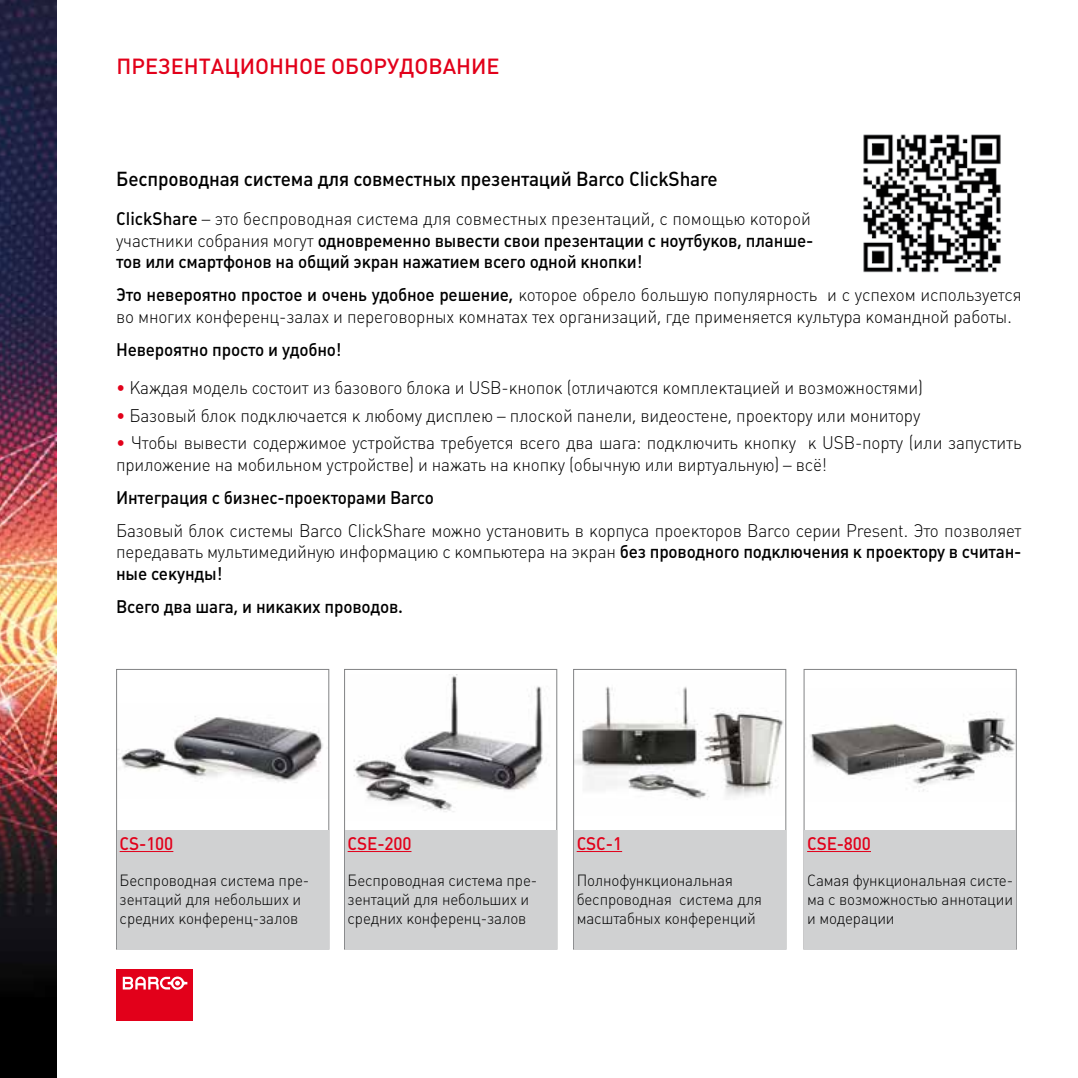
<style>
.page{position:relative;width:1078px;height:1078px;background:#fff}
.page>*{position:absolute;margin:0;border:0;box-sizing:border-box;transform-origin:0 0}
.t1{font:21.6px "Plumb Medium C";color:#e2001a}
.t2{font:20px "Plumb Medium C";letter-spacing:-.01em;color:#000;scale:.95 1}
.t3{font:18px/21.6px "Plumb Light C";letter-spacing:-.01em;color:#000;scale:.95 1}
.t4{font:18px/21.6px "Plumb Medium C";letter-spacing:-.01em;color:#000;scale:.95 1}
.t5{font:18px "Plumb Medium C";letter-spacing:-.01em;color:#e2001a;scale:.95 1}
.t6{font:16px/19.2px "Plumb Light C";letter-spacing:-.01em;color:#000;scale:.95 1}
.s1{font-family:"Plumb Medium C"}
.s2{font-family:"Plumb Light C"}
.s3{color:#e2001a}
</style>
<div class="page">
<img style="left:0;top:0;width:57px;height:1077px">
<img style="left:118px;top:716px;width:205px;height:67px">
<div style="left:116px;top:668px;width:213px;height:281px;border:1px solid #828385"></div>
<img style="left:353px;top:674px;width:190px;height:138px">
<div style="left:344px;top:668px;width:213px;height:281px;border:1px solid #828385"></div>
<img style="left:575px;top:686px;width:209px;height:114px">
<img style="left:805px;top:711px;width:209px;height:81px">
<div style="left:803px;top:668px;width:213px;height:281px;border:1px solid #828385"></div>
<div style="left:117px;top:829px;width:211px;height:120px;background:#d0d1d2"></div>
<hr style="left:120px;top:850px;width:53px;height:1px;background:#e2001a">
<div style="left:345px;top:829px;width:211px;height:120px;background:#d0d1d2"></div>
<hr style="left:347px;top:850px;width:64px;height:1px;background:#e2001a">
<div style="left:573px;top:829px;width:212px;height:120px;background:#d0d1d2"></div>
<hr style="left:576px;top:850px;width:46px;height:1px;background:#e2001a">
<div style="left:804px;top:829px;width:211px;height:120px;background:#d0d1d2"></div>
<hr style="left:807px;top:850px;width:63px;height:1px;background:#e2001a">
<img style="left:863px;top:134px;width:138px;height:139px">
<div style="left:116px;top:969px;width:76px;height:51px;background:#e2001a"></div>
<svg style="left:123px;top:976px;width:64px;height:13px"></svg>
<p class="t1" style="left:117px;top:54px;width:384px">ПРЕЗЕНТАЦИОННОЕ ОБОРУДОВАНИЕ</p>
<p class="t2" style="left:116px;top:168px;width:634px">Беспроводная система для совместных презентаций Barco ClickShare</p>
<p class="t3" style="left:116px;top:208px;width:732px"><span class="s1">ClickShare</span> – это беспроводная система для совместных презентаций, с помощью которой</p>
<p class="t4" style="left:116px;top:229px;width:735px"><span class="s2">участники собрания могут</span> одновременно вывести свои презентации с ноутбуков, планше&shy;тов или смартфонов на общий экран нажатием всего одной кнопки!</p>
<p class="t3" style="left:116px;top:284px;width:954px"><span class="s1">Это невероятно простое и очень удобное решение,</span> которое обрело большую популярность и с успехом используется во многих конференц-залах и переговорных комнатах тех организаций, где применяется культура командной работы.</p>
<p class="t4" style="left:116px;top:338px;width:239px">Невероятно просто и удобно!</p>
<p class="t3" style="left:116px;top:377px;width:850px"><span class="s3">•</span> Каждая модель состоит из базового блока и USB-кнопок (отличаются комплектацией и возможностями)</p>
<p class="t3" style="left:116px;top:404px;width:847px"><span class="s3">•</span> Базовый блок подключается к любому дисплею – плоской панели, видеостене, проектору или монитору</p>
<p class="t3" style="left:116px;top:432px;width:954px"><span class="s3">•</span> Чтобы вывести содержимое устройства требуется всего два шага: подключить кнопку к USB-порту (или запустить приложение на мобильном устройстве) и нажать на кнопку (обычную или виртуальную) – всё!</p>
<p class="t4" style="left:116px;top:486px;width:336px">Интеграция с бизнес-проекторами Barco</p>
<p class="t3" style="left:116px;top:519px;width:954px">Базовый блок системы Barco ClickShare можно установить в корпуса проекторов Barco серии Present. Это позволяет передавать мультимедийную информацию с компьютера на экран <span class="s1">без проводного подключения к проектору в считан-</span></p>
<p class="t4" style="left:116px;top:556px;width:303px;line-height:33px">ные секунды!<br>Всего два шага, и никаких проводов.</p>
<p class="t5" style="left:120px;top:832px;width:58px">CS-100</p>
<p class="t6" style="left:120px;top:870px;width:201px">Беспроводная система пре&shy;зентаций для небольших и средних конференц-залов</p>
<p class="t5" style="left:347px;top:832px;width:69px">CSE-200</p>
<p class="t6" style="left:347px;top:870px;width:201px">Беспроводная система пре&shy;зентаций для небольших и средних конференц-залов</p>
<p class="t5" style="left:576px;top:832px;width:49px">CSС-1</p>
<p class="t6" style="left:576px;top:870px;width:196px">Полнофункциональная беспроводная система для масштабных конференций</p>
<p class="t5" style="left:807px;top:832px;width:69px">CSE-800</p>
<p class="t6" style="left:807px;top:870px;width:218px;text-align:justify">Самая функциональная систе&shy;ма с возможностью аннотации и модерации</p>
</div>
